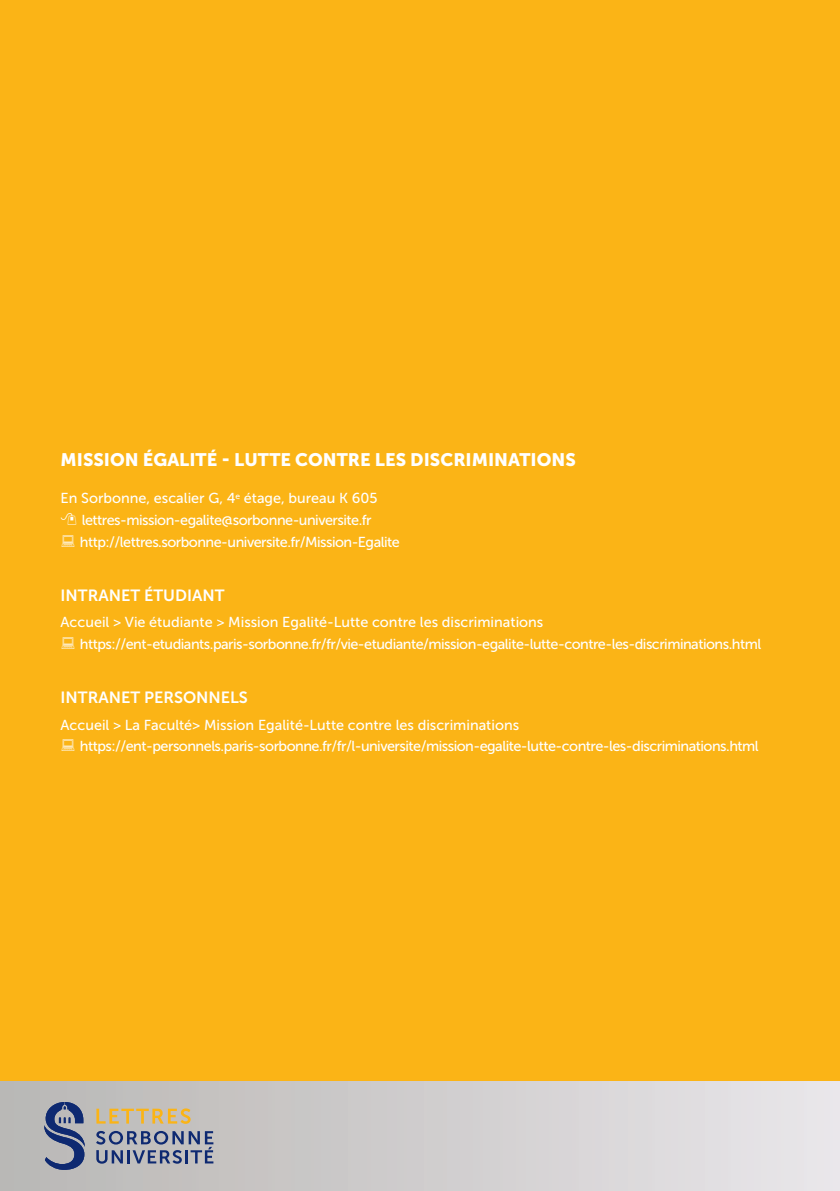
<style>
.page{position:relative;width:840px;height:1191px;background:#fff}
.page>*{position:absolute;margin:0;border:0;box-sizing:border-box;transform-origin:0 0}
.t1{font:18px "Museo Sans 900";color:#fff}
.t2{font:16.2px "Museo Sans 700";color:#fff}
.t3{font:14.4px "Museo Sans 500";letter-spacing:-.035em;color:#fff}
.t4{font:14.4px "Museo Sans 500";color:#fff}
</style>
<div class="page">
<div style="left:0;top:0;width:839px;height:1095px;background:#fbb416"></div>
<div style="left:0;top:1081px;width:839px;height:110px;background:linear-gradient(to right,#b7b5b3,#e9e6e9)"></div>
<svg style="left:44px;top:1102px;width:42px;height:67px;background:#6b7697"></svg>
<svg style="left:96px;top:1095px;width:176px;height:68px;background:#b3b0af"></svg>
<p class="t1" style="left:61px;top:450px;width:516px">MISSION ÉGALITÉ - LUTTE CONTRE LES DISCRIMINATIONS</p>
<p class="t4" style="left:61px;top:490px;width:318px">En Sorbonne, escalier G, 4<sup>e</sup> étage, bureau K 605</p>
<p class="t3" style="left:82px;top:512px;width:291px">lettres-mission-egalite@sorbonne-universite.fr</p>
<p class="t3" style="left:80px;top:534px;width:321px">http://lettres.sorbonne-universite.fr/Mission-Egalite</p>
<p class="t2" style="left:61px;top:586px;width:165px">INTRANET ÉTUDIANT</p>
<p class="t4" style="left:61px;top:614px;width:484px">Accueil &gt; Vie étudiante &gt; Mission Egalité-Lutte contre les discriminations</p>
<p class="t3" style="left:80px;top:636px;width:682px">https://ent-etudiants.paris-sorbonne.fr/fr/vie-etudiante/mission-egalite-lutte-contre-les-discriminations.html</p>
<p class="t2" style="left:61px;top:688px;width:189px">INTRANET PERSONNELS</p>
<p class="t4" style="left:61px;top:717px;width:460px">Accueil &gt; La Faculté&gt; Mission Egalité-Lutte contre les discriminations</p>
<p class="t3" style="left:80px;top:738px;width:680px">https://ent-personnels.paris-sorbonne.fr/fr/l-universite/mission-egalite-lutte-contre-les-discriminations.html</p>
</div>
